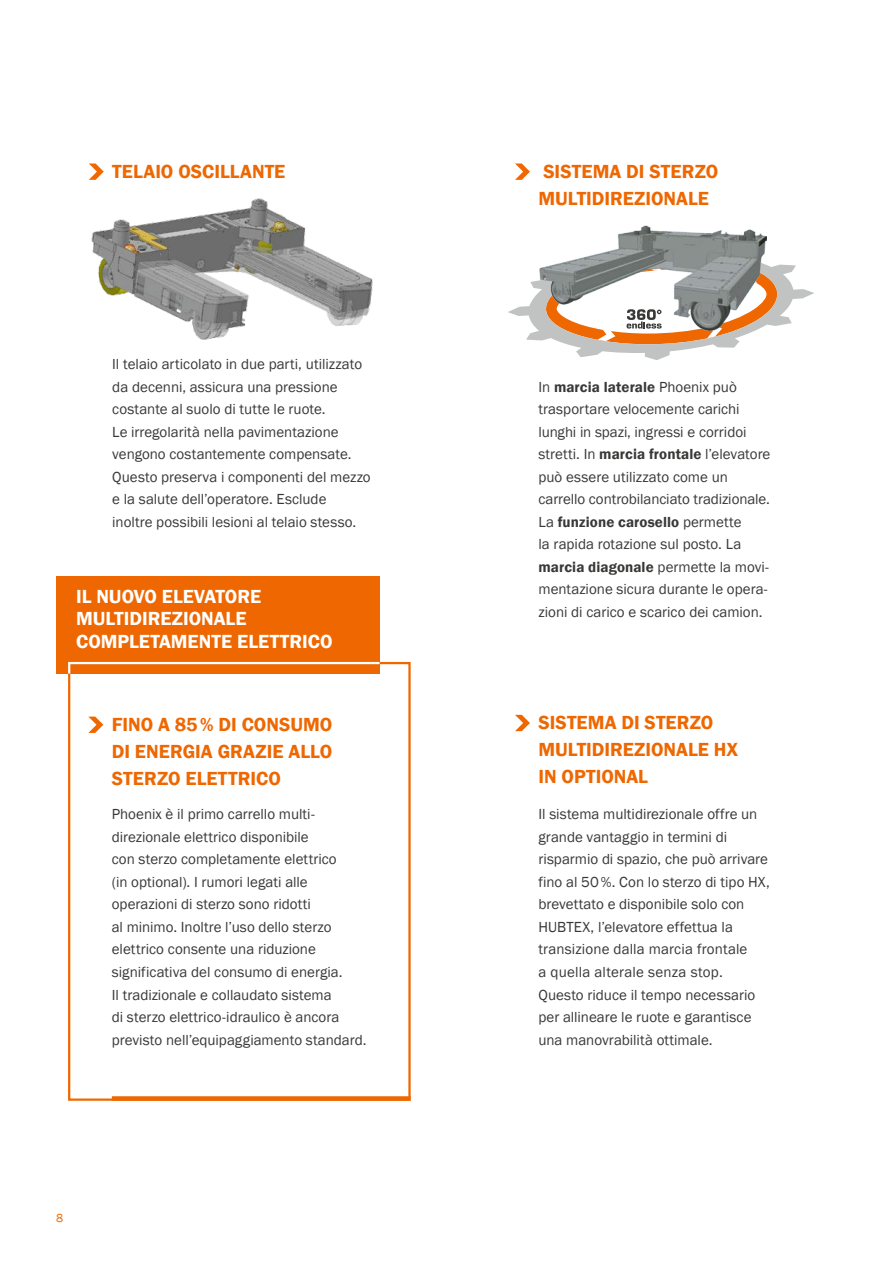
<style>
.page{position:relative;width:893px;height:1263px;background:#fff}
.page>*{position:absolute;margin:0;border:0;box-sizing:border-box;transform-origin:0 0}
.t1{font:600 19.5px/27px "Franklin Gothic";color:#ee6700}
.t2{font:600 19.5px/22.5px "Franklin Gothic";color:#fff}
.t3{font:15px/22.5px "Franklin Gothic";color:#383937}
.t4{font:12px "Franklin Gothic";color:#ee6700}
.s1{font-weight:600}
</style>
<div class="page">
<svg style="left:508px;top:264px;width:306px;height:96px"></svg>
<img style="left:540px;top:226px;width:227px;height:105px">
<img style="left:91px;top:198px;width:282px;height:142px">
<div style="left:56px;top:576px;width:324px;height:98px;background:#ee6700"></div>
<svg style="left:68px;top:661px;width:343px;height:440px"></svg>
<div style="left:112px;top:1096px;width:299px;height:5px;background:#ee6700"></div>
<svg style="left:68px;top:661px;width:314px;height:15px"></svg>
<svg style="left:88px;top:717px;width:15px;height:16px"></svg>
<svg style="left:515px;top:163px;width:15px;height:17px"></svg>
<svg style="left:515px;top:715px;width:15px;height:16px"></svg>
<svg style="left:89px;top:163px;width:15px;height:17px"></svg>
<h1 class="t1" style="left:112px;top:158px;width:175px">TELAIO OSCILLANTE</h1>
<p class="t3" style="left:112px;top:353px;width:260px">Il telaio articolato in due parti, utilizzato da decenni, assicura una pressione costante al suolo di tutte le ruote.<br>Le -irregolarità nella pavimentazione vengono costantemente compensate.<br>Questo preserva i componenti del mezzo e la salute dell’operatore. Esclude<br>inoltre possibili lesioni al telaio stesso.</p>
<h1 class="t2" style="left:76px;top:585px;width:258px">IL NUOVO ELEVATORE<br>MULTIDIREZIONALE<br>COMPLETAMENTE ELETTRICO</h1>
<h1 class="t1" style="left:112px;top:711px;width:222px;text-align:justify">FINO A 85% DI CONSUMO DI ENERGIA GRAZIE ALLO STERZO ELETTRICO</h1>
<p class="t3" style="left:112px;top:803px;width:256px">Phoenix è il primo carrello multi&shy;direzionale elettrico disponibile<br>con sterzo completamente elettrico<br>(in optional). I rumori legati alle operazioni di sterzo sono ridotti<br>al minimo. Inoltre l’uso dello sterzo elettrico consente una riduzione significativa del consumo di energia.<br>Il tradizionale e collaudato sistema<br>di sterzo elettrico--idraulico è ancora previsto nell’equipaggiamento standard.</p>
<p class="t4" style="left:56px;top:1211px;width:9px">8</p>
<h1 class="t1" style="left:538px;top:158px;width:181px">SISTEMA DI STERZO<br>MULTIDIREZIONALE</h1>
<p class="t3" style="left:538px;top:376px;width:233px">In <span class="s1">marcia laterale</span> Phoenix può trasportare velocemente carichi lunghi in spazi, ingressi e corridoi stretti. In <span class="s1">marcia frontale</span> l’elevatore può essere utilizzato come un carrello controbilanciato tradizionale.<br>La <span class="s1">funzione carosello</span> permette<br>la rapida rotazione sul posto. La <span class="s1">marcia diagonale</span> permette la movi&shy;mentazione sicura durante le opera&shy;zioni di carico e scarico dei camion.</p>
<h1 class="t1" style="left:538px;top:710px;width:201px">SISTEMA DI STERZO<br>MULTIDIREZIONALE HX<br>IN OPTIONAL</h1>
<p class="t3" style="left:538px;top:803px;width:233px">Il sistema multidirezionale offre un grande vantaggio in termini di risparmio di spazio, che può arrivare fino al 50%. Con lo sterzo di tipo HX, brevettato e disponibile solo con HUBTEX, l’elevatore effettua la transizione dalla marcia frontale<br>a quella alterale senza stop.<br>Questo riduce il tempo necessario per allineare le ruote e garantisce una manovrabilità ottimale.</p>
</div>
